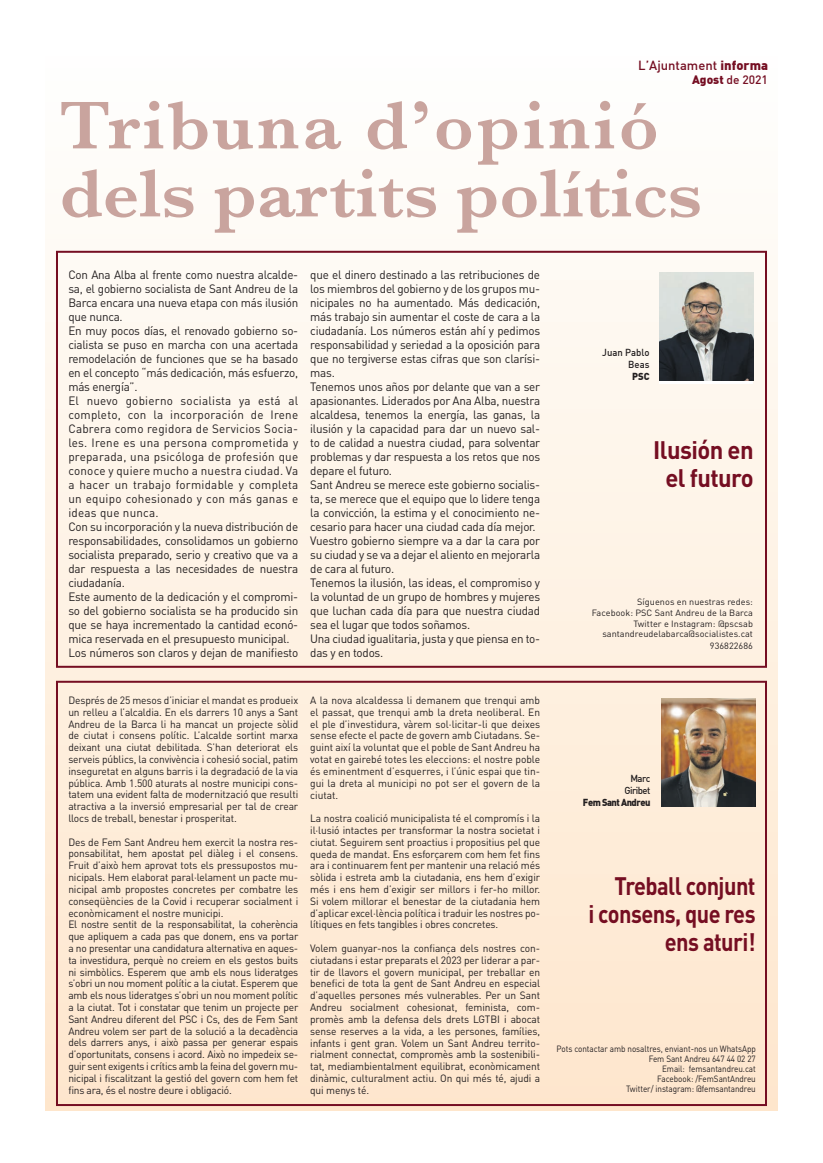
<style>
.page{position:relative;width:823px;height:1163px;background:#fff}
.page>*{position:absolute;margin:0;border:0;box-sizing:border-box;transform-origin:0 0}
.t1{font:600 70px/68px "Baskerville";color:#c9a49e}
.t2{font:700 25px/28px "DIN";letter-spacing:-.025em;color:#750e22;text-align:right;scale:.87 1}
.t3{font:700 25px/28px "DIN";letter-spacing:-.025em;color:#750e22;text-align:center;scale:.95 1}
.t4{font:500 13px "DIN";color:#750e22}
.t5{font:12px/14px "DIN";letter-spacing:-.02em;color:#231f20}
.t6{font:500 12px "DIN";color:#750e22}
.t7{font:10.5px/11.8px "DIN";letter-spacing:-.02em;color:#231f20;text-align:justify}
.t8{font:500 10px/12px "DIN";color:#231f20;text-align:right;scale:.95 1}
.t9{font:900 10px "DIN";letter-spacing:-.05em;color:#231f20;scale:.93 1}
.t10{font:500 10px/12px "DIN";letter-spacing:-.05em;color:#231f20;text-align:right;scale:.95 1}
.t11{font:900 10px "DIN";letter-spacing:-.05em;color:#231f20;scale:.95 1}
.t12{font:9px/10px "DIN";letter-spacing:-.005em;color:#231f20;text-align:right;scale:.9 1}
.t13{font:9px/11.5px "DIN";letter-spacing:-.005em;color:#231f20;text-align:right}
.s1{font-weight:900}
</style>
<div class="page">
<div style="left:46px;top:51px;width:731px;height:1058px;background:linear-gradient(to bottom,#fefffe,#fce3ca)"></div>
<div style="left:56px;top:251px;width:710px;height:416px;border:2px solid #750e22"></div>
<div style="left:56px;top:680px;width:710px;height:425px;border:2px solid #750e22"></div>
<div style="left:659px;top:273px;width:93px;height:110px;background:linear-gradient(to right,#fff,#fff)"></div>
<img style="left:659px;top:273px;width:93px;height:107px">
<img style="left:661px;top:698px;width:93px;height:107px">
<p class="t4" style="left:638px;top:57px;width:131px">L’Ajuntament <span class="s1">informa</span></p>
<p class="t6" style="left:691px;top:72px;width:77px"><span class="s1">Agost</span> de 2021</p>
<h1 class="t1" style="left:59px;top:91px;width:643px">Tribuna d’opinió dels partits polítics</h1>
<p class="t5" style="left:68px;top:267px;width:231px">Con Ana Alba al frente como nuestra alcalde&shy;sa, el gobierno socialista de Sant Andreu de la Barca encara una nueva etapa con más ilusión que nunca.<br>En muy pocos días, el renovado gobierno so&shy;cialista se puso en marcha con una acertada remodelación de funciones que se ha basado en el concepto “más dedicación, más esfuerzo, más energía”.<br>El nuevo gobierno socialista ya está al completo, con la incorporación de Irene Cabrera como regidora de Servicios Socia&shy;les. Irene es una persona comprometida y preparada, una psicóloga de profesión que conoce y quiere mucho a nuestra ciudad. Va a hacer un trabajo formidable y completa un equipo cohesionado y con más ganas e ideas que nunca.<br>Con su incorporación y la nueva distribución de responsabilidades, consolidamos un gobierno socialista preparado, serio y creativo que va a dar respuesta a las necesidades de nuestra ciudadanía.<br>Este aumento de la dedicación y el compromi&shy;so del gobierno socialista se ha producido sin que se haya incrementado la cantidad econó&shy;mica reservada en el presupuesto municipal.<br>Los números son claros y dejan de manifiesto</p>
<p class="t5" style="left:310px;top:267px;width:231px">que el dinero destinado a las retribuciones de los miembros del gobierno y de los grupos mu&shy;nicipales no ha aumentado. Más dedicación, más trabajo sin aumentar el coste de cara a la ciudadanía. Los números están ahí y pedimos responsabilidad y seriedad a la oposición para que no tergiverse estas cifras que son clarísi&shy;mas.<br>Tenemos unos años por delante que van a ser apasionantes. Liderados por Ana Alba, nuestra alcaldesa, tenemos la energía, las ganas, la ilusión y la capacidad para dar un nuevo sal&shy;to de calidad a nuestra ciudad, para solventar problemas y dar respuesta a los retos que nos depare el futuro.<br>Sant Andreu se merece este gobierno socialis&shy;ta, se merece que el equipo que lo lidere tenga la convicción, la estima y el conocimiento ne&shy;cesario para hacer una ciudad cada día mejor.<br>Vuestro gobierno siempre va a dar la cara por su ciudad y se va a dejar el aliento en mejorarla de cara al futuro.<br>Tenemos la ilusión, las ideas, el compromiso y la voluntad de un grupo de hombres y mujeres que luchan cada día para que nuestra ciudad sea el lugar que todos soñamos.<br>Una ciudad igualitaria, justa y que piensa en to&shy;das y en todos.</p>
<p class="t7" style="left:68px;top:694px;width:231px">Després de 25 mesos d’iniciar el mandat es produeix un relleu a l’alcaldia. En els darrers 10 anys a Sant Andreu de la Barca li ha mancat un projecte sòlid de ciutat i consens polític. L’alcalde sortint marxa deixant una ciutat debilitada. S’han deteriorat els serveis públics, la convivència i cohesió social, patim inseguretat en alguns barris i la degradació de la via pública. Amb 1.500 aturats al nostre municipi cons&shy;tatem una evident falta de modernització que resulti atractiva a la inversió empresarial per tal de crear llocs de treball, benestar i prosperitat.</p>
<p class="t7" style="left:68px;top:835px;width:231px;text-align:left">Des de Fem Sant Andreu hem exercit la nostra res&shy;ponsabilitat, hem apostat pel diàleg i el consens.<br>Fruit d’això hem aprovat tots els pressupostos mu&shy;nicipals. Hem elaborat paral·lelament un pacte mu&shy;nicipal amb propostes concretes per combatre les conseqüències de la Covid i recuperar socialment i econòmicament el nostre municipi.<br>El nostre sentit de la responsabilitat, la coherència que apliquem a cada pas que donem, ens va portar a no presentar una candidatura alternativa en aques&shy;ta investidura, perquè no creiem en els gestos buits ni simbòlics. Esperem que amb els nous lideratges s’obri un nou moment polític a la ciutat. Esperem que amb els nous lideratges s’obri un nou moment polític a la ciutat. Tot i constatar que tenim un projecte per Sant Andreu diferent del PSC i Cs, des de Fem Sant Andreu volem ser part de la solució a la decadència dels darrers anys, i això passa per generar espais d’oportunitats, consens i acord. Això no impedeix se&shy;guir sent exigents i crítics amb la feina del govern mu&shy;nicipal i fiscalitzant la gestió del govern com hem fet fins ara, és el nostre deure i obligació.</p>
<p class="t7" style="left:310px;top:694px;width:231px">A la nova alcaldessa li demanem que trenqui amb el passat, que trenqui amb la dreta neoliberal. En el ple d’investidura, vàrem sol·licitar-li que deixes sense efecte el pacte de govern amb Ciutadans. Se&shy;guint així la voluntat que el poble de Sant Andreu ha votat en gairebé totes les eleccions: el nostre poble és eminentment d’esquerres, i l’únic espai que tin&shy;gui la dreta al municipi no pot ser el govern de la ciutat.</p>
<p class="t7" style="left:310px;top:812px;width:231px">La nostra coalició municipalista té el compromís i la il·lusió intactes per transformar la nostra societat i ciutat. Seguirem sent proactius i propositius pel que queda de mandat. Ens esforçarem com hem fet fins ara i continuarem fent per mantenir una relació més sòlida i estreta amb la ciutadania, ens hem d’exigir més i ens hem d’exigir ser millors i fer-ho millor.<br>Si volem millorar el benestar de la ciutadania hem d’aplicar excel·lència política i traduir les nostres po&shy;lítiques en fets tangibles i obres concretes.</p>
<p class="t7" style="left:310px;top:941px;width:231px">Volem guanyar-nos la confiança dels nostres con&shy;ciutadans i estar preparats el 2023 per liderar a par&shy;tir de llavors el govern municipal, per treballar en benefici de tota la gent de Sant Andreu en especial d’aquelles persones més vulnerables. Per un Sant Andreu socialment cohesionat, feminista, com&shy;promès amb la defensa dels drets LGTBI i abocat sense reserves a la vida, a les persones, famílies, infants i gent gran. Volem un Sant Andreu territo&shy;rialment connectat, compromès amb la sostenibili&shy;tat, mediambientalment equilibrat, econòmicament dinàmic, culturalment actiu. On qui més té, ajudi a qui menys té.</p>
<p class="t8" style="left:602px;top:346px;width:51px">Juan Pablo<br>Beas</p>
<p class="t11" style="left:631px;top:370px;width:20px">PSC</p>
<h2 class="t3" style="left:653px;top:435px;width:107px">Ilusión en el futuro</h2>
<p class="t13" style="left:591px;top:595px;width:163px">Síguenos en nuestras redes:<br>Facebook: PSC Sant Andreu de la Barca</p>
<p class="t13" style="left:602px;top:618px;width:152px;line-height:10.5px">Twitter e Instagram: @pscsab santandreudelabarca@socialistes.cat</p>
<p class="t13" style="left:709px;top:640px;width:45px">936822686</p>
<p class="t10" style="left:624px;top:771px;width:29px">Marc<br>Giribet</p>
<p class="t9" style="left:582px;top:795px;width:74px">Fem Sant Andreu</p>
<h2 class="t2" style="left:588px;top:871px;width:194px">Treball conjunt<br>i consens, que res ens aturi!</h2>
<p class="t12" style="left:556px;top:1042px;width:223px">Pots contactar amb nosaltres, enviant-nos un WhatsApp Fem Sant Andreu 647 44 02 27<br>Email: femsantandreu.cat<br>Facebook: /FemSantAndreu<br>Twitter/ instagram: @femsantandreu</p>
</div>
